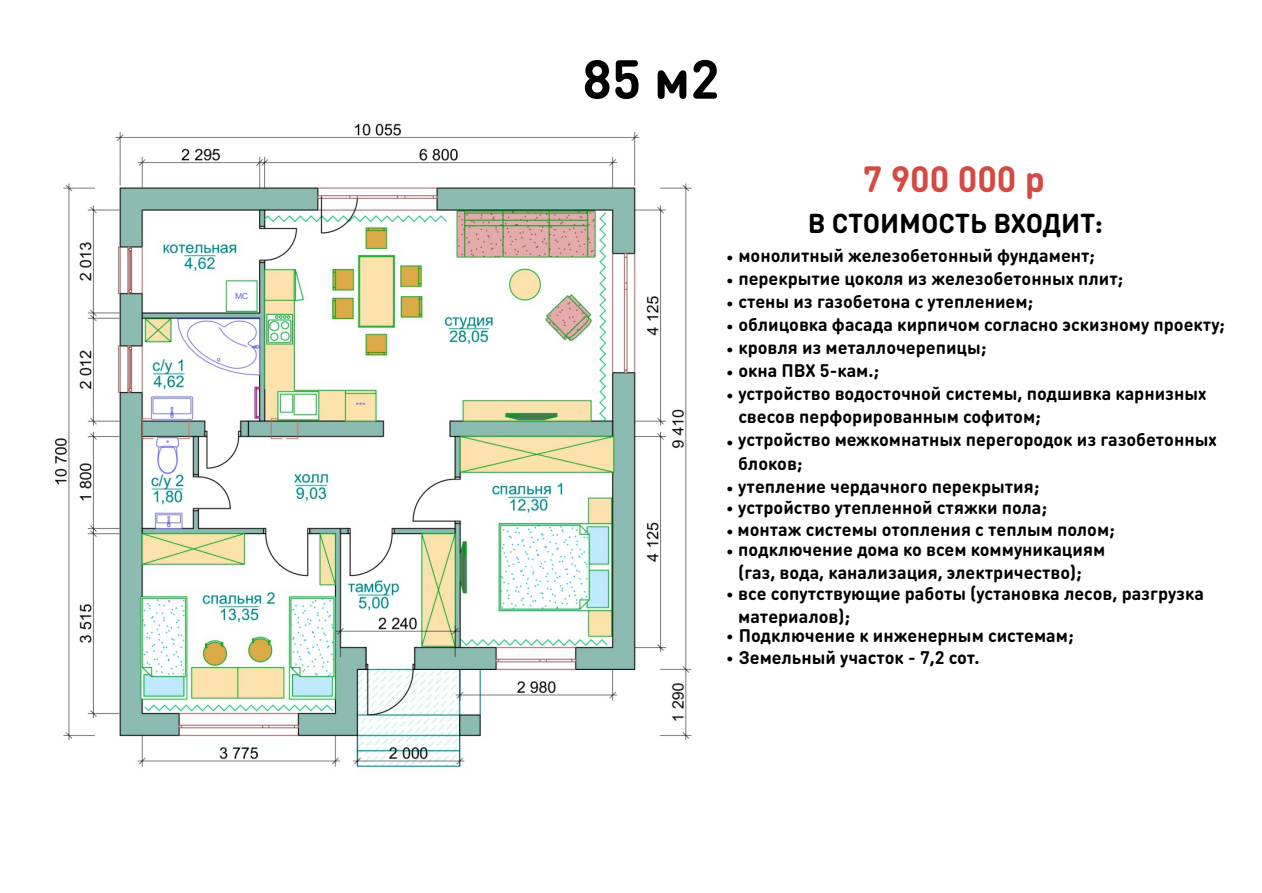
<style>
.page{position:relative;width:1262px;height:893px;background:#fff}
.page>*{position:absolute;margin:0;border:0;box-sizing:border-box;transform-origin:0 0}
.t1{font:700 54px "DIN Round Pro";color:#000}
.t2{font:700 36px "DIN Round Pro";color:#d24a43}
.t3{font:700 27px "DIN Round Pro";color:#000}
.t4{font:700 18px/23px "DIN Round Pro";color:#000}
</style>
<div class="page">
<img style="left:55px;top:123px;width:637px;height:645px">
<h1 class="t1" style="left:582px;top:57px;width:139px">85 м2</h1>
<h2 class="t2" style="left:863px;top:165px;width:184px">7 900 000 р</h2>
<h3 class="t3" style="left:807px;top:212px;width:296px">В СТОИМОСТЬ ВХОДИТ:</h3>
<p class="t4" style="left:738px;top:246px;width:488px">монолитный железобетонный фундамент;<br>перекрытие цоколя из железобетонных плит;<br>стены из газобетона с утеплением;<br>облицовка фасада кирпичом согласно эскизному проекту; кровля из металлочерепицы;<br>окна ПВХ 5-кам.;<br>устройство водосточной системы, подшивка карнизных свесов перфорированным софитом;<br>устройство межкомнатных перегородок из газобетонных блоков;<br>утепление чердачного перекрытия;</p>
<p class="t4" style="left:738px;top:497px;width:310px">устройство утепленной стяжки пола;</p>
<p class="t4" style="left:738px;top:540px;width:368px">подключение дома ко всем коммуникациям (газ, вода, канализация, электричество);</p>
<p class="t4" style="left:737px;top:520px;width:379px">монтаж системы отопления с теплым полом;</p>
<p class="t4" style="left:738px;top:583px;width:467px">все сопутствующие работы (установка лесов, разгрузка материалов);</p>
<p class="t4" style="left:738px;top:627px;width:336px;line-height:21.3px">Подключение к инженерным системам;<br>Земельный участок - 7,2 сот.</p>
</div>
